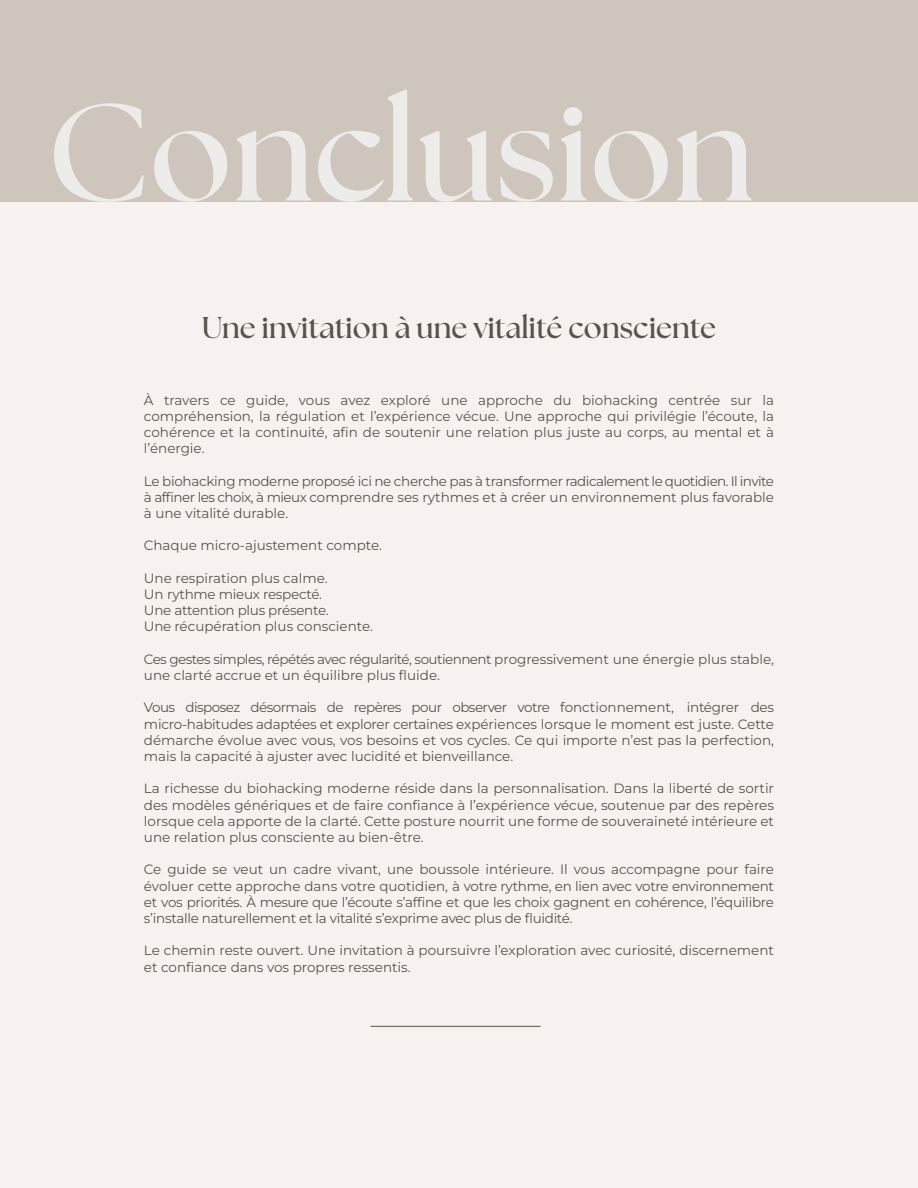
<style>
.page{position:relative;width:918px;height:1188px;background:#f7f2f0}
.page>*{position:absolute;margin:0;border:0;box-sizing:border-box;transform-origin:0 0}
.t1{font:700 137.4px "The Seasons";color:#eeecea}
.t2{font:700 30px "The Seasons";color:#59534d}
.t3{font:13.5px/16.2px "Montserrat";color:#59534d;text-align:justify}
</style>
<div class="page">
<hr style="left:371px;top:1026px;width:170px;height:1px;background:#59534d">
<div style="left:0;top:0;width:918px;height:202px;background:#cec6bd"></div>
<h1 class="t1" style="left:47px;top:60px;width:709px">Conclusion</h1>
<h2 class="t2" style="left:202px;top:307px;width:516px">Une invitation à une vitalité consciente</h2>
<p class="t3" style="left:144px;top:393px;width:632px">À travers ce guide, vous avez exploré une approche du biohacking centrée sur la compréhension, la régulation et l’expérience vécue. Une approche qui privilégie l’écoute, la cohérence et la continuité, afin de soutenir une relation plus juste au corps, au mental et à l’énergie.</p>
<p class="t3" style="left:144px;top:474px;width:632px">Le biohacking moderne proposé ici ne cherche pas à transformer radicalement le quotidien. Il invite à affiner les choix, à mieux comprendre ses rythmes et à créer un environnement plus favorable à une vitalité durable.</p>
<p class="t3" style="left:144px;top:539px;width:240px">Chaque micro-ajustement compte.</p>
<p class="t3" style="left:144px;top:571px;width:231px;text-align:left">Une respiration plus calme.<br>Un rythme mieux respecté.<br>Une attention plus présente.<br>Une récupération plus consciente.</p>
<p class="t3" style="left:144px;top:652px;width:632px">Ces gestes simples, répétés avec régularité, soutiennent progressivement une énergie plus stable, une clarté accrue et un équilibre plus fluide.</p>
<p class="t3" style="left:144px;top:701px;width:632px">Vous disposez désormais de repères pour observer votre fonctionnement, intégrer des micro-habitudes adaptées et explorer certaines expériences lorsque le moment est juste. Cette démarche évolue avec vous, vos besoins et vos cycles. Ce qui importe n’est pas la perfection, mais la capacité à ajuster avec lucidité et bienveillance.</p>
<p class="t3" style="left:144px;top:782px;width:632px">La richesse du biohacking moderne réside dans la personnalisation. Dans la liberté de sortir des modèles génériques et de faire confiance à l’expérience vécue, soutenue par des repères lorsque cela apporte de la clarté. Cette posture nourrit une forme de souveraineté intérieure et une relation plus consciente au bien-être.</p>
<p class="t3" style="left:144px;top:863px;width:632px">Ce guide se veut un cadre vivant, une boussole intérieure. Il vous accompagne pour faire évoluer cette approche dans votre quotidien, à votre rythme, en lien avec votre environnement et vos priorités. À mesure que l’écoute s’affine et que les choix gagnent en cohérence, l’équilibre s’installe naturellement et la vitalité s’exprime avec plus de fluidité.</p>
<p class="t3" style="left:144px;top:944px;width:632px">Le chemin reste ouvert. Une invitation à poursuivre l’exploration avec curiosité, discernement et confiance dans vos propres ressentis.</p>
</div>
